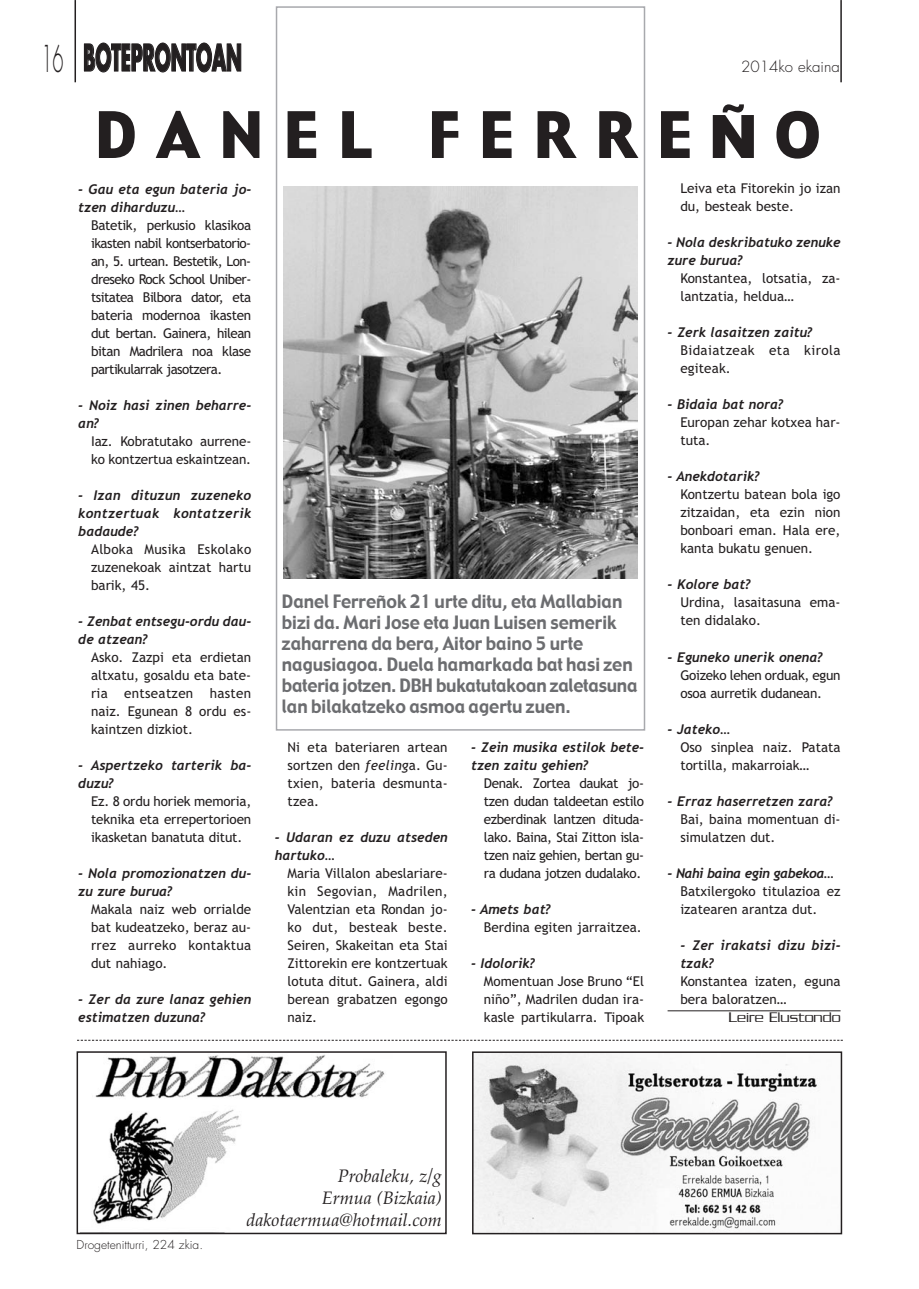
<style>
.page{position:relative;width:919px;height:1289px;background:#fff}
.page>*{position:absolute;margin:0;border:0;box-sizing:border-box;transform-origin:0 0}
.t1{font:60px "Gadget";letter-spacing:.37em;color:#231f20}
.t2{font:700 36px "Futura";letter-spacing:-.005em;color:#231f20;scale:.5 1}
.t3{font:18px/21px "Gadget";color:#6c6d70;scale:.95 1}
.t4{font:italic 18px/21.9px "Palatino";color:#231f20;text-align:right}
.t5{font:300 15px "Serpentine";color:#231f20}
.t6{font:300 15px "Futura";color:#231f20}
.t7{font:13.5px/18px "Trebuchet MS";color:#231f20;text-align:justify}
.t8{font:italic 700 13.5px/18px "Trebuchet";color:#231f20}
.t9{font:13.5px/18px "Trebuchet MS";letter-spacing:-.02em;color:#231f20}
.t10{font:13.5px/18px "Trebuchet MS";letter-spacing:.03em;color:#231f20}
.t11{font:italic 700 13.5px "Trebuchet";letter-spacing:-.035em;color:#231f20}
.t12{font:300 12px "Futura";color:#231f20}
.s1{font-weight:300}
.s2{font-family:"Arial";font-weight:900}
.s3{font-style:italic}
</style>
<div class="page">
<hr style="left:667px;top:1010px;width:173px;height:1px;background:#231f20">
<div style="left:276px;top:6px;width:369px;height:724px;border:2px solid #a8a9ad"></div>
<hr style="left:74px;top:1px;width:2px;height:81px;background:#231f20">
<hr style="left:840px;top:1px;width:1px;height:81px;background:#231f20">
<svg style="left:77px;top:1039px;width:765px;height:1px"></svg>
<img style="left:284px;top:186px;width:353px;height:393px">
<img style="left:93px;top:1054px;width:292px;height:170px">
<div style="left:77px;top:1051px;width:369px;height:183px;border:2px solid #231f20"></div>
<img style="left:475px;top:1054px;width:343px;height:177px">
<div style="left:472px;top:1051px;width:370px;height:183px;border:2px solid #231f20"></div>
<h2 class="t2" style="left:41px;top:41px;width:402px"><span class="s1">16</span> BOTEPRONTOAN</h2>
<p class="t6" style="left:741px;top:59px;width:100px">2014ko ekaina</p>
<h1 class="t1" style="left:96px;top:112px;width:725px">DANEL FERRE<span class="s2">Ñ</span>O</h1>
<p class="t8" style="left:78px;top:181px;width:174px">- Gau eta egun bateria jo&shy;tzen diharduzu…</p>
<p class="t7" style="left:91px;top:217px;width:162px">Batetik, perkusio klasikoa ikasten nabil kontserbatorio&shy;an, 5. urtean. Bestetik, Lon&shy;dreseko Rock School Uniber&shy;tsitatea Bilbora dator, eta bateria modernoa ikasten dut bertan. Gainera, hilean bitan Madrilera noa klase partikularrak jasotzera.</p>
<p class="t8" style="left:78px;top:397px;width:174px">- Noiz hasi zinen beharre&shy;an?</p>
<p class="t7" style="left:91px;top:433px;width:162px">Iaz. Kobratutako aurrene&shy;ko kontzertua eskaintzean.</p>
<p class="t8" style="left:78px;top:487px;width:174px;text-align:justify">- Izan dituzun zuzeneko kontzertuak kontatzerik badaude?</p>
<p class="t7" style="left:91px;top:541px;width:162px">Alboka Musika Eskolako zuzenekoak aintzat hartu barik, 45.</p>
<p class="t8" style="left:78px;top:613px;width:174px">- Zenbat entsegu-ordu dau&shy;de atzean?</p>
<p class="t7" style="left:91px;top:649px;width:162px">Asko. Zazpi eta erdietan altxatu, gosaldu eta bate&shy;ria entseatzen hasten naiz. Egunean 8 ordu es&shy;kaintzen dizkiot.</p>
<p class="t8" style="left:78px;top:757px;width:174px">- Aspertzeko tarterik ba&shy;duzu?</p>
<p class="t7" style="left:91px;top:793px;width:162px">Ez. 8 ordu horiek memoria, teknika eta errepertorioen ikasketan banatuta ditut.</p>
<p class="t8" style="left:78px;top:865px;width:174px">- Nola promozionatzen du&shy;zu zure burua?</p>
<p class="t7" style="left:91px;top:901px;width:162px">Makala naiz web orrialde bat kudeatzeko, beraz au&shy;rrez aurreko kontaktua dut nahiago.</p>
<p class="t8" style="left:78px;top:991px;width:174px">- Zer da zure lanaz gehien estimatzen duzuna?</p>
<p class="t3" style="left:282px;top:592px;width:376px">Danel Ferreñok 21 urte ditu, eta Mallabian bizi da. Mari Jose eta Juan Luisen semerik zaharrena da bera, Aitor baino 5 urte nagusiagoa. Duela hamarkada bat hasi zen bateria jotzen. DBH bukatutakoan zaletasuna lan bilakatzeko asmoa agertu zuen.</p>
<p class="t7" style="left:287px;top:739px;width:162px">Ni eta bateriaren artean sortzen den <span class="s3">feeling</span>a. Gu&shy;txien, bateria desmunta&shy;tzea.</p>
<p class="t8" style="left:275px;top:829px;width:174px">- Udaran ez duzu atseden hartuko…</p>
<p class="t7" style="left:287px;top:865px;width:162px">Maria Villalon abeslariare&shy;kin Segovian, Madrilen, Valentzian eta Rondan jo&shy;ko dut, besteak beste.<br>Seiren, Skakeitan eta Stai Zittorekin ere kontzertuak lotuta ditut. Gainera, aldi berean grabatzen egongo naiz.</p>
<p class="t8" style="left:471px;top:739px;width:174px">- Zein musika estilok bete&shy;tzen zaitu gehien?</p>
<p class="t7" style="left:484px;top:775px;width:162px">Denak. Zortea daukat jo&shy;tzen dudan taldeetan estilo ezberdinak lantzen dituda&shy;lako. Baina, Stai Zitton isla&shy;tzen naiz gehien, bertan gu&shy;ra dudana jotzen dudalako.</p>
<p class="t8" style="left:471px;top:901px;width:81px">- Amets bat?</p>
<p class="t7" style="left:484px;top:919px;width:159px">Berdina egiten jarraitzea.</p>
<p class="t8" style="left:471px;top:955px;width:65px">- Idolorik?</p>
<p class="t7" style="left:484px;top:973px;width:162px">Momentuan Jose Bruno “El niño”, Madrilen dudan ira&shy;kasle partikularra. Tipoak</p>
<p class="t7" style="left:680px;top:181px;width:162px">Leiva eta Fitorekin jo izan du, besteak beste.</p>
<p class="t8" style="left:667px;top:235px;width:174px">- Nola deskribatuko zenuke zure burua?</p>
<p class="t7" style="left:680px;top:271px;width:162px">Konstantea, lotsatia, za&shy;lantzatia, heldua…</p>
<p class="t8" style="left:667px;top:325px;width:146px">- Zerk lasaitzen zaitu?</p>
<p class="t10" style="left:680px;top:343px;width:162px">Bidaiatzeak eta kirola egiteak.</p>
<p class="t8" style="left:667px;top:397px;width:117px">- Bidaia bat nora?</p>
<p class="t7" style="left:680px;top:415px;width:162px">Europan zehar kotxea har&shy;tuta.</p>
<p class="t8" style="left:667px;top:469px;width:94px">- Anekdotarik?</p>
<p class="t7" style="left:680px;top:487px;width:162px">Kontzertu batean bola igo zitzaidan, eta ezin nion bonboari eman. Hala ere, kanta bukatu genuen.</p>
<p class="t8" style="left:667px;top:577px;width:85px">- Kolore bat?</p>
<p class="t7" style="left:680px;top:595px;width:162px">Urdina, lasaitasuna ema&shy;ten didalako.</p>
<p class="t8" style="left:667px;top:649px;width:157px">- Eguneko unerik onena?</p>
<p class="t9" style="left:680px;top:667px;width:162px">Goizeko lehen orduak, egun osoa aurretik dudanean.</p>
<p class="t8" style="left:667px;top:721px;width:64px">- Jateko…</p>
<p class="t7" style="left:680px;top:739px;width:162px">Oso sinplea naiz. Patata tortilla, makarroiak…</p>
<p class="t8" style="left:667px;top:793px;width:167px">- Erraz haserretzen zara?</p>
<p class="t7" style="left:680px;top:811px;width:162px">Bai, baina momentuan di&shy;simulatzen dut.</p>
<p class="t11" style="left:667px;top:867px;width:168px">- Nahi baina egin gabekoa…</p>
<p class="t7" style="left:680px;top:883px;width:162px">Batxilergoko titulazioa ez izatearen arantza dut.</p>
<p class="t8" style="left:680px;top:937px;width:162px">- Zer irakatsi dizu bizi&shy;tzak?</p>
<p class="t7" style="left:680px;top:973px;width:162px">Konstantea izaten, eguna bera baloratzen…</p>
<p class="t5" style="left:728px;top:1011px;width:113px">Leire Elustondo</p>
<p class="t12" style="left:77px;top:1238px;width:128px">Drogetenitturri, 224 zkia.</p>
<h3 class="t4" style="left:246px;top:1167px;width:197px">Probaleku, z/g<br>Ermua (Bizkaia) dakotaermua@hotmail.com</h3>
</div>
